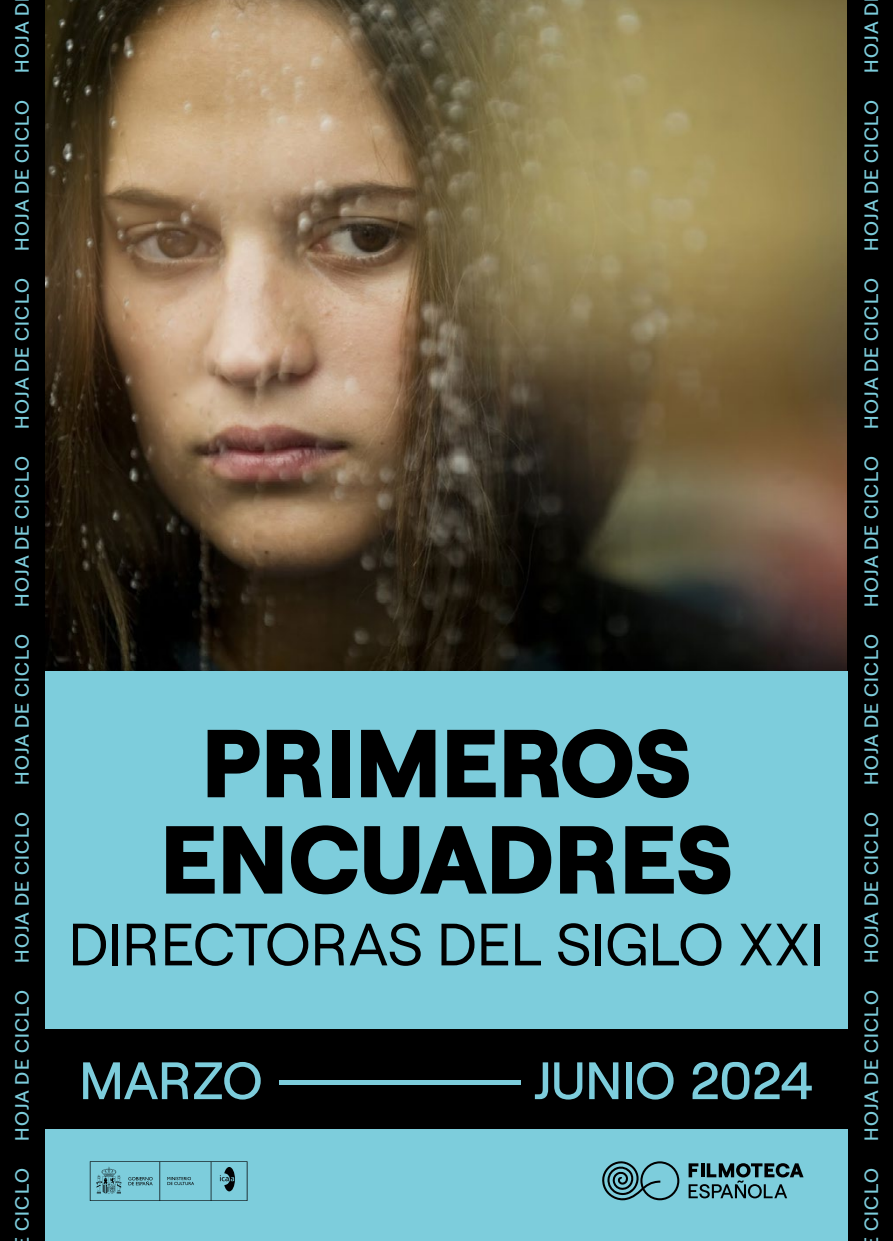
<style>
.page{position:relative;width:893px;height:1241px;background:#fff}
.page>*{position:absolute;margin:0;border:0;box-sizing:border-box;transform-origin:0 0}
.t1{font:800 96.25px/96.2px "Roobert";color:#000;text-align:center}
.t2{font:59.5px "Roobert";color:#000}
.t3{font:500 52.5px "Roobert";color:#7dcddc}
.Texto_edicion_revisada_o_actualizacion{font:500 19.25px "Roobert";letter-spacing:.08em;color:#7dcddc}
</style>
<div class="page">
<img style="left:45px;top:0;width:803px;height:671px">
<div style="left:848px;top:0;width:45px;height:1240px;background:#000"></div>
<div style="left:45px;top:671px;width:803px;height:425px;background:#7dcddc"></div>
<div style="left:45px;top:1114px;width:803px;height:126px;background:#7dcddc"></div>
<div style="left:0;top:0;width:45px;height:1240px;background:#000"></div>
<div style="left:45px;top:1029px;width:803px;height:99px;background:#000"></div>
<svg style="left:689px;top:1163px;width:114px;height:35px"></svg>
<svg style="left:602px;top:1161px;width:77px;height:38px"></svg>
<svg style="left:90px;top:1161px;width:157px;height:39px"></svg>
<p class="Texto_edicion_revisada_o_actualizacion" style="left:8px;top:73px;width:71px;rotate:-90deg">HOJA D</p>
<p class="Texto_edicion_revisada_o_actualizacion" style="left:8px;top:250px;width:152px;rotate:-90deg">HOJA DE CICLO</p>
<p class="Texto_edicion_revisada_o_actualizacion" style="left:8px;top:428px;width:152px;rotate:-90deg">HOJA DE CICLO</p>
<p class="Texto_edicion_revisada_o_actualizacion" style="left:8px;top:606px;width:152px;rotate:-90deg">HOJA DE CICLO</p>
<p class="Texto_edicion_revisada_o_actualizacion" style="left:8px;top:784px;width:152px;rotate:-90deg">HOJA DE CICLO</p>
<p class="Texto_edicion_revisada_o_actualizacion" style="left:8px;top:962px;width:152px;rotate:-90deg">HOJA DE CICLO</p>
<p class="Texto_edicion_revisada_o_actualizacion" style="left:8px;top:1140px;width:152px;rotate:-90deg">HOJA DE CICLO</p>
<p class="Texto_edicion_revisada_o_actualizacion" style="left:8px;top:1231px;width:65px;rotate:-90deg">CICLO</p>
<p class="t1" style="left:160px;top:706px;width:573px">PRIMEROS<br>ENCUADRES</p>
<p class="t2" style="left:69px;top:899px;width:757px">DIRECTORAS DEL SIGLO XXI</p>
<p class="t3" style="left:79px;top:1040px;width:736px">MARZO -------------- JUNIO 2024</p>
<p class="Texto_edicion_revisada_o_actualizacion" style="left:857px;top:73px;width:71px;rotate:-90deg">HOJA D</p>
<p class="Texto_edicion_revisada_o_actualizacion" style="left:857px;top:250px;width:152px;rotate:-90deg">HOJA DE CICLO</p>
<p class="Texto_edicion_revisada_o_actualizacion" style="left:857px;top:428px;width:152px;rotate:-90deg">HOJA DE CICLO</p>
<p class="Texto_edicion_revisada_o_actualizacion" style="left:857px;top:606px;width:152px;rotate:-90deg">HOJA DE CICLO</p>
<p class="Texto_edicion_revisada_o_actualizacion" style="left:857px;top:784px;width:152px;rotate:-90deg">HOJA DE CICLO</p>
<p class="Texto_edicion_revisada_o_actualizacion" style="left:857px;top:962px;width:152px;rotate:-90deg">HOJA DE CICLO</p>
<p class="Texto_edicion_revisada_o_actualizacion" style="left:857px;top:1140px;width:152px;rotate:-90deg">HOJA DE CICLO</p>
<p class="Texto_edicion_revisada_o_actualizacion" style="left:857px;top:1231px;width:65px;rotate:-90deg">CICLO</p>
</div>
